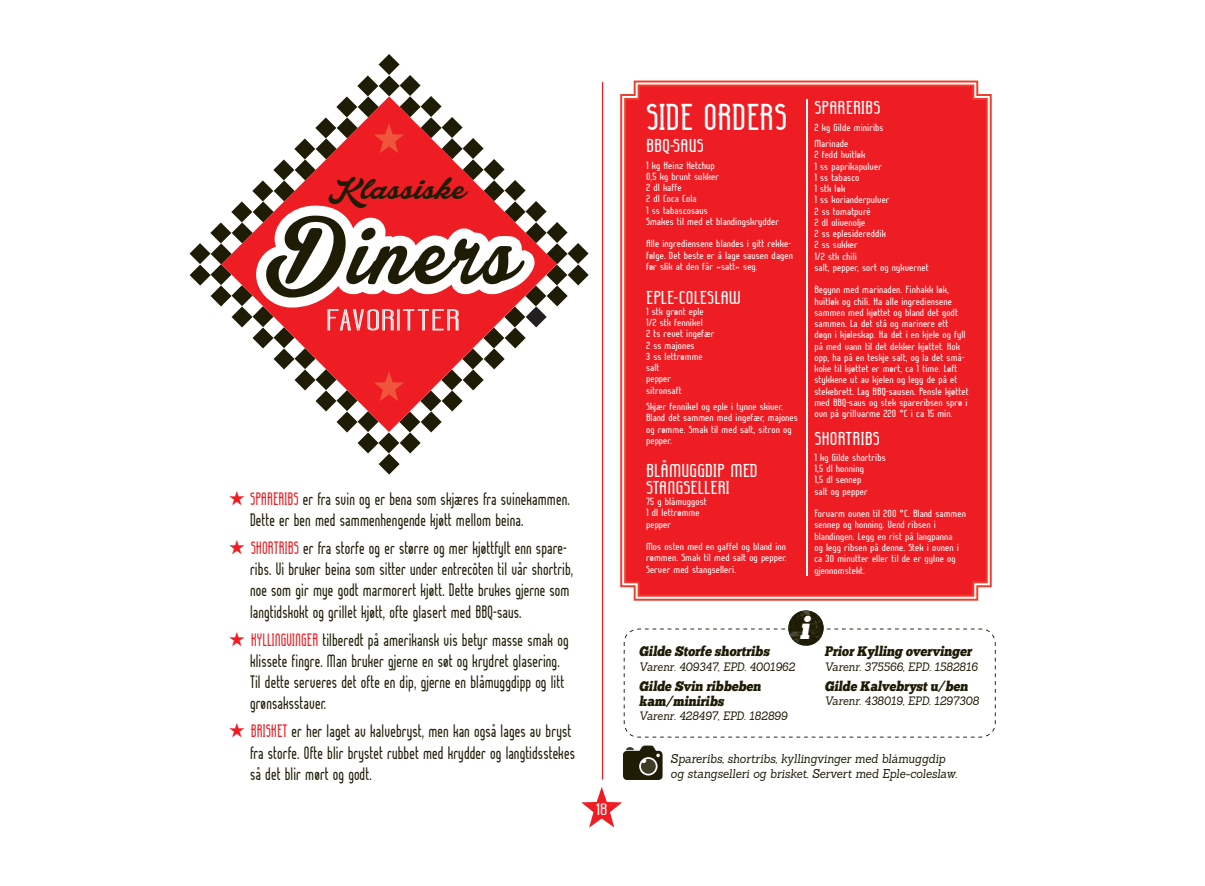
<style>
.page{position:relative;width:1205px;height:886px;background:#fff}
.page>*{position:absolute;margin:0;border:0;box-sizing:border-box;transform-origin:0 0}
.t1{font:101.12px "Lakesight Personal Use Only";letter-spacing:.02em;color:#1f1c06;scale:.9 1}
.t2{font:36.38px "Lady Ice";letter-spacing:.01em;color:#fff;scale:1.06 1}
.t3{font:33.75px "Lakesight Personal Use Only";color:#1f1c06;scale:1.06 1}
.t4{font:italic 31px "Chunk Five Ex";color:#fff}
.t5{font:30.38px "Ygraine Skeleton";letter-spacing:.02em;color:#fff;scale:1.67 1}
.t6{font:18.12px/16.2px "Lady Ice";letter-spacing:.01em;color:#fff;scale:1.18 1}
.t7{font:17.5px/21.2px "Lady Ice";letter-spacing:.01em;color:#1f1c06;scale:.9 1}
.t8{font:16.62px "Ygraine Solid";color:#fff;scale:1.5 1}
.t9{font:italic 13.75px/15px "Chunk Five Ex";color:#1f1c06;scale:.9 1}
.t10{font:italic 12.5px/15px "Sanchez";letter-spacing:-.005em;color:#1f1c06;scale:.9 1}
.t11{font:italic 11.88px "Sanchez";color:#1f1c06;scale:.9 1}
.t12{font:10.12px/11.2px "Lady Ice";letter-spacing:.01em;color:#fff;scale:1.18 1}
.s1{color:#ee1d23}
</style>
<div class="page">
<svg style="left:624px;top:628px;width:372px;height:110px"></svg>
<img style="left:788px;top:610px;width:35px;height:36px;border-radius:18px">
<svg style="left:620px;top:81px;width:372px;height:520px"></svg>
<div style="left:624px;top:84px;width:364px;height:513px;background:#ee1d23"></div>
<svg style="left:581px;top:787px;width:41px;height:40px"></svg>
<hr style="left:602px;top:82px;width:1px;height:698px;background:#ee1d23">
<svg style="left:623px;top:745px;width:39px;height:35px"></svg>
<svg style="left:189px;top:54px;width:400px;height:420px"></svg>
<hr style="left:807px;top:99px;width:1px;height:476px;background:#fff">
<h3 class="t3" style="left:329px;top:167px;width:132px">Klassiske</h3>
<h1 class="t1" style="left:266px;top:189px;width:284px">Diners</h1>
<h3 class="t5" style="left:326px;top:301px;width:81px">FAVORITTER</h3>
<h3 class="t7" style="left:250px;top:487px;width:357px;text-indent:-21px"><span class="s1">★ SPARERIBS</span> er fra svin og er bena som skjæres fra svinekammen.<br>Dette er ben med sammenhengende kjøtt mellom beina.</h3>
<p class="t7" style="left:250px;top:537px;width:360px;text-indent:-21px"><span class="s1">★ SHORTRIBS</span> er fra storfe og er større og mer kjøttfylt enn spare&shy;ribs. Vi bruker beina som sitter under entrecôten til vår shortrib, noe som gir mye godt marmorert kjøtt. Dette brukes gjerne som langtidskokt og grillet kjøtt, ofte glasert med BBQ-saus.</p>
<h3 class="t7" style="left:250px;top:628px;width:355px;text-indent:-21px"><span class="s1">★ KYLLINGVINGER</span> tilberedt på amerikansk vis betyr masse smak og klissete fingre. Man bruker gjerne en søt og krydret glasering.<br>Til dette serveres det ofte en dip, gjerne en blåmuggdipp og litt grønsaksstaver.</h3>
<h3 class="t7" style="left:250px;top:720px;width:362px;text-indent:-21px"><span class="s1">★ BRISKET</span> er her laget av kalvebryst, men kan også lages av bryst fra storfe. Ofte blir brystet rubbet med krydder og langtidsstekes så det blir mørt og godt.</h3>
<h3 class="t8" style="left:595px;top:799px;width:9px">18</h3>
<h2 class="t2" style="left:646px;top:93px;width:134px">SIDE ORDERS</h2>
<h3 class="t6" style="left:646px;top:137px;width:50px">BBQ-SAUS</h3>
<p class="t12" style="left:646px;top:159px;width:114px">1 kg Heinz Ketchup<br>0,5 kg brunt sukker<br>2 dl kaffe<br>2 dl Coca Cola<br>1 ss tabascosaus<br>Smakes til med et blandingskrydder</p>
<p class="t12" style="left:646px;top:238px;width:126px">Alle ingrediensene blandes i gitt rekke&shy;følge. Det beste er å lage sausen dagen før slik at den får «satt» seg.</p>
<h3 class="t6" style="left:646px;top:289px;width:82px">EPLE-COLESLAW</h3>
<p class="t12" style="left:646px;top:305px;width:59px">1 stk grønt eple<br>1/2 stk fennikel<br>2 ts revet ingefær<br>2 ss majones<br>3 ss lettrømme salt<br>pepper<br>sitronsaft</p>
<p class="t12" style="left:646px;top:400px;width:130px">Skjær fennikel og eple i tynne skiver.<br>Bland det sammen med ingefær, majones og rømme. Smak til med salt, sitron og pepper.</p>
<h3 class="t6" style="left:646px;top:462px;width:96px">BLÅMUGGDIP MED<br>STANGSELLERI</h3>
<p class="t12" style="left:646px;top:495px;width:53px">75 g blåmuggost<br>1 dl lettrømme pepper</p>
<p class="t12" style="left:646px;top:540px;width:121px;text-align:justify">Mos osten med en gaffel og bland inn rømmen. Smak til med salt og pepper.<br>Server med stangselleri.</p>
<h3 class="t6" style="left:814px;top:99px;width:57px">SPARERIBS</h3>
<p class="t12" style="left:814px;top:119px;width:60px;line-height:16.2px">2 kg Gilde miniribs<br>Marinade</p>
<p class="t12" style="left:814px;top:149px;width:98px">2 fedd hvitløk<br>1 ss paprikapulver<br>1 ss tabasco<br>1 stk løk<br>1 ss korianderpulver<br>2 ss tomatpuré<br>2 dl olivenolje<br>2 ss eplesidereddik<br>2 ss sukker<br>1/2 stk chili<br>salt, pepper, sort og nykvernet</p>
<p class="t12" style="left:814px;top:284px;width:132px">Begynn med marinaden. Finhakk løk, hvitløk og chili. Ha alle ingrediensene sammen med kjøttet og bland det godt sammen. La det stå og marinere ett<br>døgn i kjøleskap. Ha det i en kjele og fyll på med vann til det dekker kjøttet. Kok opp, ha på en teskje salt, og la det små&shy;koke til kjøttet er mørt, ca 1 time. Løft stykkene ut av kjelen og legg de på et stekebrett. Lag BBQ-sausen. Pensle kjøttet med BBQ-saus og stek spareribsen sprø i ovn på grillvarme 220 °C i ca 15 min.</p>
<h3 class="t6" style="left:814px;top:430px;width:57px">SHORTRIBS</h3>
<p class="t12" style="left:814px;top:451px;width:62px">1 kg Gilde shortribs<br>1,5 dl honning<br>1,5 dl sennep<br>salt og pepper</p>
<p class="t12" style="left:814px;top:508px;width:130px">Forvarm ovnen til 200 °C. Bland sammen sennep og honning. Vend ribsen i blandingen. Legg en rist på langpanna<br>og legg ribsen på denne. Stek i ovnen i ca 30 minutter eller til de er gylne og gjennomstekt.</p>
<h3 class="t4" style="left:799px;top:604px;width:19px">i</h3>
<h3 class="t9" style="left:639px;top:644px;width:150px">Gilde Storfe shortribs</h3>
<p class="t11" style="left:639px;top:659px;width:175px">Varenr. 409347, EPD. 4001962</p>
<h3 class="t9" style="left:639px;top:678px;width:141px">Gilde Svin ribbeben kam/miniribs</h3>
<p class="t11" style="left:639px;top:708px;width:166px">Varenr. 428497, EPD. 182899</p>
<h3 class="t9" style="left:824px;top:644px;width:168px">PriorKylling overvinger</h3>
<p class="t11" style="left:824px;top:659px;width:172px">Varenr. 375566, EPD. 1582816</p>
<h3 class="t9" style="left:824px;top:678px;width:164px">Gilde Kalvebrystu/ben</h3>
<p class="t11" style="left:824px;top:693px;width:173px">Varenr. 438019, EPD. 1297308</p>
<p class="t10" style="left:670px;top:751px;width:320px">Spareribs, shortribs, kyllingvinger med blåmuggdip og stangselleri og brisket. Servert med Eple-coleslaw.</p>
</div>
